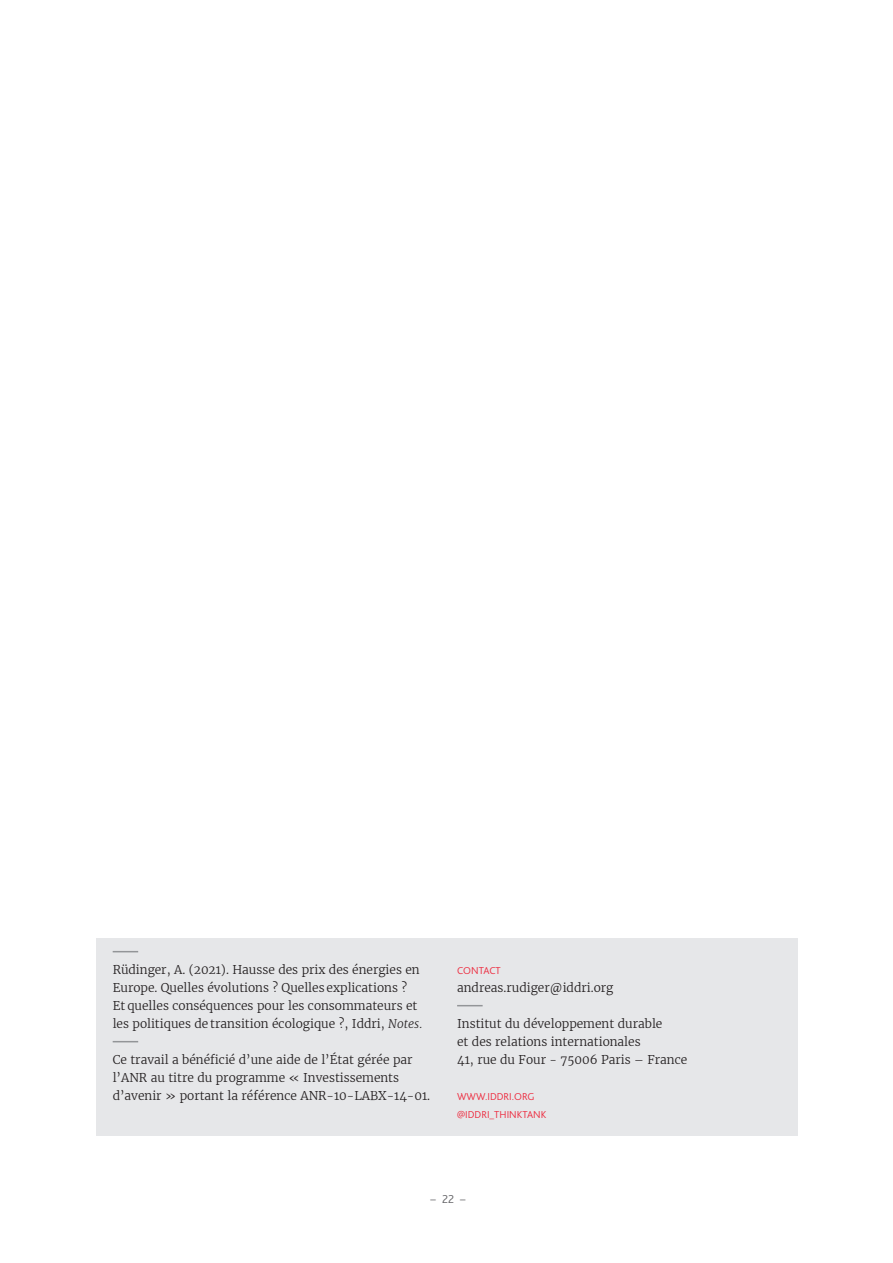
<style>
.page{position:relative;width:893px;height:1263px;background:#fff}
.page>*{position:absolute;margin:0;border:0;box-sizing:border-box;transform-origin:0 0}
.t1{font:300 12px/18px "Merriweather";color:#231f20}
.t2{font:300 12px "Bliss Pro";color:#636366}
.t3{font:300 10.5px/18px "Bliss Pro";color:#ed283c}
.s1{font-style:italic}
</style>
<div class="page">
<div style="left:96px;top:938px;width:701px;height:198px;background:#e6e7e9"></div>
<svg style="left:113px;top:951px;width:25px;height:1px"></svg>
<svg style="left:113px;top:1041px;width:25px;height:1px"></svg>
<svg style="left:457px;top:1005px;width:26px;height:1px"></svg>
<p class="t1" style="left:113px;top:960px;width:311px">Rüdinger, A. (2021). Hausse des prix des énergies en Europe. Quelles évolutions ? Quelles explications ?<br>Et quelles conséquences pour les consommateurs et les politiques de transition écologique ?, Iddri, <span class="s1">Notes.</span></p>
<p class="t1" style="left:113px;top:1050px;width:319px">Ce travail a bénéficié d’une aide de l’État gérée par l’ANR au titre du programme « Investissements d’avenir » portant la référence ANR-10-LABX-14-01.</p>
<p class="t3" style="left:457px;top:961px;width:45px">CONTACT</p>
<p class="t1" style="left:457px;top:978px;width:158px">andreas.rudiger@iddri.org</p>
<p class="t1" style="left:457px;top:1014px;width:232px">Institut du développement durable<br>et des relations internationales<br>41, rue du Four - 75006 Paris – France</p>
<p class="t3" style="left:457px;top:1087px;width:91px">WWW.IDDRI.ORG @IDDRI_THINKTANK</p>
<p class="t2" style="left:431px;top:1192px;width:36px">–22–</p>
</div>
